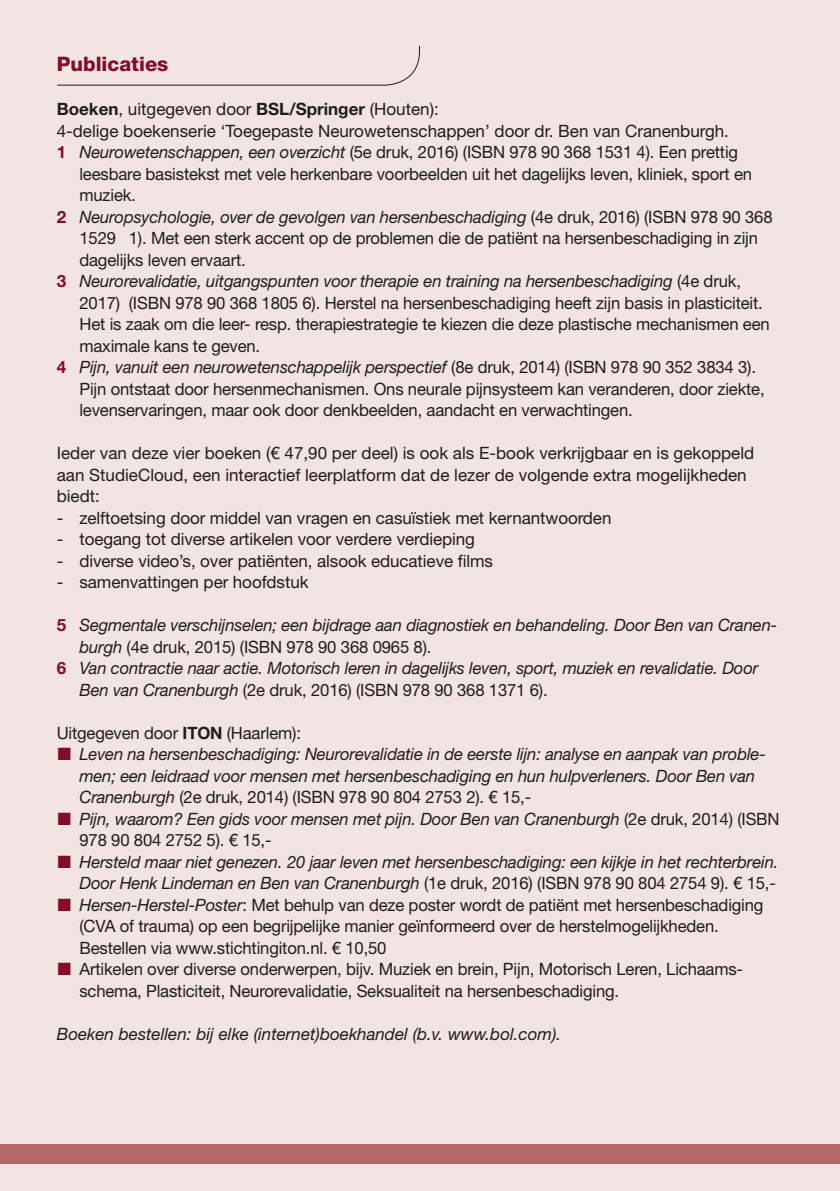
<style>
.page{position:relative;width:840px;height:1191px;background:#fff}
.page>*{position:absolute;margin:0;border:0;box-sizing:border-box;transform-origin:0 0}
.t1{font:800 20px "Helvetica Neue LT Std";color:#830d28}
.t2{font:17px/21.6px "Helvetica Neue LT Std";letter-spacing:-.01em;color:#1d1d1b}
.t3{font:italic 17px/21.6px "Helvetica Neue LT Std";letter-spacing:-.01em;color:#1d1d1b}
.s1{font-weight:700}
.s2{font-weight:700;color:#830d28}
.s3{font-style:italic}
.s4{font-weight:700;font-style:normal;color:#830d28}
.s5{font-style:normal}
.s6{font-weight:700;font-style:normal}
</style>
<div class="page">
<div style="left:0;top:0;width:839px;height:1191px;background:#f2e4e3"></div>
<div style="left:0;top:1144px;width:839px;height:20px;background:#b26769"></div>
<svg style="left:57px;top:45px;width:363px;height:41px"></svg>
<p class="t1" style="left:57px;top:52px;width:113px">Publicaties</p>
<p class="t2" style="left:57px;top:98px;width:383px"><span class="s1">Boeken</span>, uitgegeven door <span class="s1">BSL/Springer</span> (Houten):</p>
<p class="t2" style="left:57px;top:119px;width:673px">4-delige boekenserie ‘Toegepaste Neurowetenschappen’ door dr. Ben van Cranenburgh.</p>
<p class="t2" style="left:57px;top:141px;width:682px"><span class="s2">1</span> <span class="s3">Neurowetenschappen, een overzicht</span> (5e druk, 2016) (ISBN 978 90 368 1531 4). Een prettig</p>
<p class="t2" style="left:79px;top:162px;width:674px">leesbare basistekst met vele herkenbare voorbeelden uit het dagelijks leven, kliniek, sport en</p>
<p class="t2" style="left:79px;top:184px;width:58px">muziek.</p>
<p class="t3" style="left:57px;top:205px;width:717px"><span class="s4">2</span> Neuropsychologie, over de gevolgen van hersenbeschadiging <span class="s5">(4e druk, 2016) (ISBN 978 90 368</span></p>
<p class="t2" style="left:79px;top:227px;width:679px">1529 1). Met een sterk accent op de problemen die de patiënt na hersenbeschadiging in zijn</p>
<p class="t2" style="left:79px;top:248px;width:168px">dagelijks leven ervaart.</p>
<p class="t3" style="left:57px;top:270px;width:685px"><span class="s4">3</span> Neurorevalidatie, uitgangspunten voor therapie en training na hersenbeschadiging <span class="s5">(4e druk,</span></p>
<p class="t2" style="left:79px;top:291px;width:684px">2017) (ISBN 978 90 368 1805 6). Herstel na hersenbeschadiging heeft zijn basis in plasticiteit.</p>
<p class="t2" style="left:79px;top:313px;width:691px">Het is zaak om die leer- resp. therapiestrategie te kiezen die deze plastische mechanismen een</p>
<p class="t2" style="left:79px;top:334px;width:182px">maximale kans te geven.</p>
<p class="t3" style="left:57px;top:356px;width:700px"><span class="s4">4</span> Pijn, vanuit een neurowetenschappelijk perspectief <span class="s5">(8e druk, 2014) (ISBN 978 90 352 3834 3).</span></p>
<p class="t2" style="left:79px;top:377px;width:686px">Pijn ontstaat door hersenmechanismen. Ons neurale pijnsysteem kan veranderen, door ziekte,</p>
<p class="t2" style="left:79px;top:399px;width:554px">levenservaringen, maar ook door denkbeelden, aandacht en verwachtingen.</p>
<p class="t2" style="left:57px;top:442px;width:698px">Ieder van deze vier boeken (€ 47,90 per deel) is ook als E-book verkrijgbaar en is gekoppeld aan StudieCloud, een interactief leerplatform dat de lezer de volgende extra mogelijkheden biedt:</p>
<p class="t2" style="left:57px;top:506px;width:556px">- zelftoetsing door middel van vragen en casuïstiek met kernantwoorden</p>
<p class="t2" style="left:57px;top:528px;width:419px">- toegang tot diverse artikelen voor verdere verdieping</p>
<p class="t2" style="left:57px;top:549px;width:437px">- diverse video’s, over patiënten, alsook educatieve films</p>
<p class="t2" style="left:57px;top:571px;width:253px">- samenvattingen per hoofdstuk</p>
<p class="t3" style="left:57px;top:614px;width:721px"><span class="s4">5</span> Segmentale verschijnselen; een bijdrage aan diagnostiek en behandeling. Door Ben van Cranen-</p>
<p class="t2" style="left:79px;top:635px;width:353px"><span class="s3">burgh</span> (4e druk, 2015) (ISBN 978 90 368 0965 8).</p>
<p class="t3" style="left:57px;top:657px;width:702px"><span class="s4">6</span> Van contractie naar actie. Motorisch leren in dagelijks leven, sport, muziek en revalidatie. Door</p>
<p class="t2" style="left:79px;top:678px;width:469px"><span class="s3">Ben van Cranenburgh</span> (2e druk, 2016) (ISBN 978 90 368 1371 6).</p>
<p class="t3" style="left:79px;top:721px;width:701px;text-indent:-23px"><span class="s5">Uitgegeven door</span> <span class="s6">ITON</span> <span class="s5">(Haarlem):<br></span>Leven na hersenbeschadiging: Neurorevalidatie in de eerste lijn: analyse en aanpak van proble&shy;men; een leidraad voor mensen met hersenbeschadiging en hun hulpverleners. Door Ben van Cranenburgh <span class="s5">(2e druk, 2014) (ISBN 978 90 804 2753 2). € 15,-<br></span>Pijn, waarom? Een gids voor mensen met pijn. Door Ben van Cranenburgh <span class="s5">(2e druk, 2014) (ISBN 978 90 804 2752 5). € 15,-</span></p>
<p class="t2" style="left:79px;top:850px;width:700px"><span class="s3">Hersteld maar niet genezen. 20 jaar leven met hersenbeschadiging: een kijkje in het rechterbrein.<br>Door Henk Lindeman en Ben van Cranenburgh</span> (1e druk, 2016) (ISBN 978 90 804 2754 9). € 15,- <span class="s3">Hersen-Herstel-Poster</span>: Met behulp van deze poster wordt de patiënt met hersenbeschadiging (CVA of trauma) op een begrijpelijke manier geïnformeerd over de herstelmogelijkheden.<br>Bestellen via www.stichtingiton.nl. € 10,50<br>Artikelen over diverse onderwerpen, bijv. Muziek en brein, Pijn, Motorisch Leren, Lichaams&shy;schema, Plasticiteit, Neurorevalidatie, Seksualiteit na hersenbeschadiging.</p>
<p class="t3" style="left:57px;top:1022px;width:505px">Boeken bestellen: bij elke (internet)boekhandel (b.v. www.bol.com).</p>
</div>
